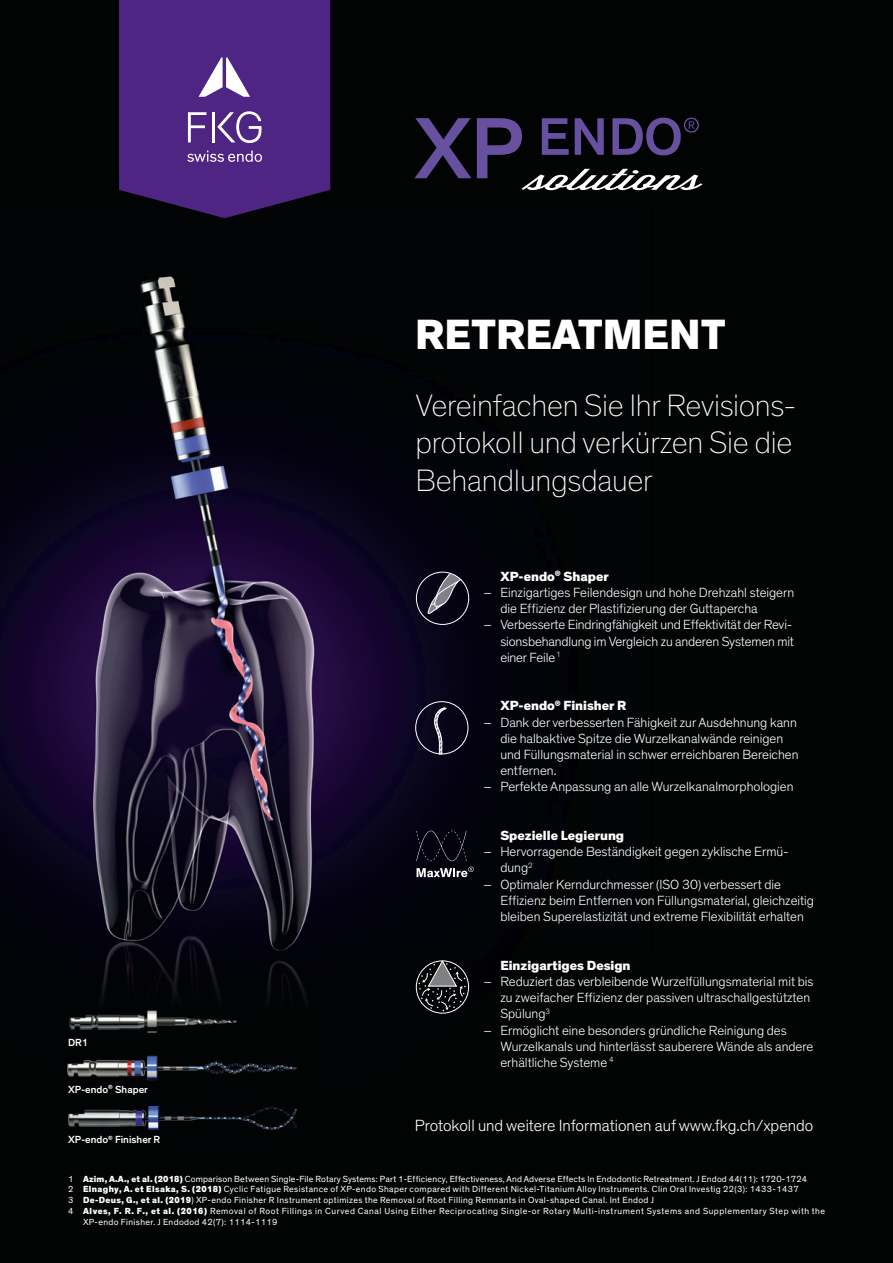
<style>
.page{position:relative;width:893px;height:1263px;background:#020404}
.page>*{position:absolute;margin:0;border:0;box-sizing:border-box;transform-origin:0 0}
.t1{font:800 43.05px "Theinhardt";color:#fff}
.t2{font:100 31.5px/37.5px "Theinhardt";letter-spacing:-.01em;color:#fff}
.t3{font:300 16.5px "Theinhardt";color:#fff}
.t4{font:300 13.5px/16.2px "Theinhardt";color:#fff}
.t5{font:800 13.5px "Theinhardt";color:#fff}
.t6{font:500 10.5px "Theinhardt";color:#fff}
.t7{font:9px "Theinhardt";letter-spacing:.04em;color:#fff}
.t8{font:9px "Theinhardt";letter-spacing:.02em;color:#fff}
.t9{font:9px "Theinhardt";letter-spacing:.06em;color:#fff}
.s1{font-weight:800}
</style>
<div class="page">
<img style="left:0;top:218px;width:491px;height:863px">
<div style="left:416px;top:960px;width:53px;height:54px;border:1px solid #fff;border-radius:50%"></div>
<svg style="left:418px;top:957px;width:48px;height:54px"></svg>
<svg style="left:416px;top:831px;width:58px;height:46px"></svg>
<div style="left:415px;top:701px;width:53px;height:53px;border:1px solid #fff;border-radius:50%"></div>
<svg style="left:434px;top:707px;width:13px;height:48px"></svg>
<svg style="left:119px;top:0;width:211px;height:218px;background:#482279"></svg>
<svg style="left:187px;top:151px;width:75px;height:11px"></svg>
<svg style="left:188px;top:112px;width:18px;height:30px"></svg>
<hr style="left:212px;top:112px;width:3px;height:30px;background:#fff">
<svg style="left:217px;top:111px;width:45px;height:32px"></svg>
<svg style="left:199px;top:58px;width:51px;height:39px;background:#977fb6"></svg>
<div style="left:416px;top:572px;width:53px;height:53px;border:1px solid #fff;border-radius:50%"></div>
<svg style="left:427px;top:573px;width:35px;height:45px"></svg>
<img style="left:58px;top:1008px;width:183px;height:26px">
<img style="left:58px;top:1054px;width:273px;height:26px">
<img style="left:68px;top:1106px;width:229px;height:24px">
<svg style="left:414px;top:118px;width:57px;height:60px"></svg>
<svg style="left:477px;top:118px;width:225px;height:73px"></svg>
<h1 class="t1" style="left:415px;top:307px;width:312px">RETREATMENT</h1>
<p class="t6" style="left:68px;top:1036px;width:22px">DR1</p>
<p class="t6" style="left:68px;top:1083px;width:82px">XP-endo<sup>®</sup> Shaper</p>
<p class="t6" style="left:68px;top:1134px;width:94px">XP-endo<sup>®</sup> Finisher R</p>
<h2 class="t2" style="left:416px;top:387px;width:382px">Vereinfachen Sie Ihr Revisions&shy;protokoll und verkürzen Sie die<br>Behandlungsdauer</h2>
<p class="t5" style="left:500px;top:568px;width:110px">XP-endo<sup>®</sup> Shaper</p>
<p class="t4" style="left:500px;top:585px;width:295px;text-indent:-17px">– Einzigartiges Feilendesign und hohe Drehzahl steigern die Effizienz der Plastifizierung der Guttapercha</p>
<p class="t4" style="left:500px;top:617px;width:295px;text-align:justify;text-indent:-17px">– Verbesserte Eindringfähigkeit und Effektivität der Revi&shy;sionsbehandlung im Vergleich zu anderen Systemen mit einer Feile <sup>1</sup></p>
<p class="t5" style="left:500px;top:697px;width:127px">XP-endo<sup>®</sup> Finisher R</p>
<p class="t4" style="left:500px;top:714px;width:300px;text-indent:-17px">– Dank der verbesserten Fähigkeit zur Ausdehnung kann die halbaktive Spitze die Wurzelkanalwände reinigen und Füllungsmaterial in schwer erreichbaren Bereichen entfernen.</p>
<p class="t4" style="left:483px;top:779px;width:312px">– Perfekte Anpassung an alle Wurzelkanalmorphologien</p>
<p class="t5" style="left:500px;top:827px;width:125px">Spezielle Legierung</p>
<p class="t4" style="left:500px;top:844px;width:290px;text-indent:-17px">– Hervorragende Beständigkeit gegen zyklische Ermü&shy;dung<sup>2</sup></p>
<p class="t4" style="left:500px;top:876px;width:315px;text-indent:-17px">– Optimaler Kerndurchmesser (ISO 30) verbessert die<br>Effizienz beim Entfernen von Füllungsmaterial, gleichzeitig bleiben Superelastizität und extreme Flexibilität erhalten</p>
<p class="t5" style="left:500px;top:957px;width:132px">Einzigartiges Design</p>
<p class="t4" style="left:500px;top:973px;width:315px;text-indent:-17px">– Reduziert das verbleibende Wurzelfüllungsmaterial mit bis zu zweifacher Effizienz der passiven ultraschallgestützten<br>Spülung<sup>3</sup></p>
<p class="t4" style="left:500px;top:1022px;width:314px;text-indent:-17px">– Ermöglicht eine besonders gründliche Reinigung des<br>Wurzelkanals und hinterlässt sauberere Wände als andere erhältliche Systeme <sup>4</sup></p>
<p class="t3" style="left:415px;top:1115px;width:400px">Protokoll und weitere Informationen auf www.fkg.ch/xpendo</p>
<p class="t8" style="left:68px;top:1173px;width:741px">1 <span class="s1">Azim, A.A., et al. (2018)</span> Comparison Between Single-File Rotary Systems: Part 1-Efficiency, Effectiveness, And Adverse Effects In Endodontic Retreatment. J Endod 44(11): 1720-1724</p>
<p class="t7" style="left:68px;top:1184px;width:732px">2 <span class="s1">Elnaghy, A. et Elsaka, S. (2018)</span> Cyclic Fatigue Resistance of XP-endo Shaper compared with Different Nickel-Titanium Alloy Instruments. Clin Oral Investig 22(3): 1433-1437</p>
<p class="t7" style="left:68px;top:1195px;width:587px">3 <span class="s1">De-Deus, G., et al. (2019</span>) XP-endo Finisher R Instrument optimizes the Removal of Root Filling Remnants in Oval-shaped Canal. Int Endod J</p>
<p class="t9" style="left:68px;top:1205px;width:759px">4 <span class="s1">Alves, F. R. F., et al. (2016)</span> Removal of Root Fillings in Curved Canal Using Either Reciprocating Single-or Rotary Multi-instrument Systems and Supplementary Step with the</p>
<p class="t7" style="left:83px;top:1216px;width:196px">XP-endo Finisher. J Endodod 42(7): 1114-1119</p>
</div>
